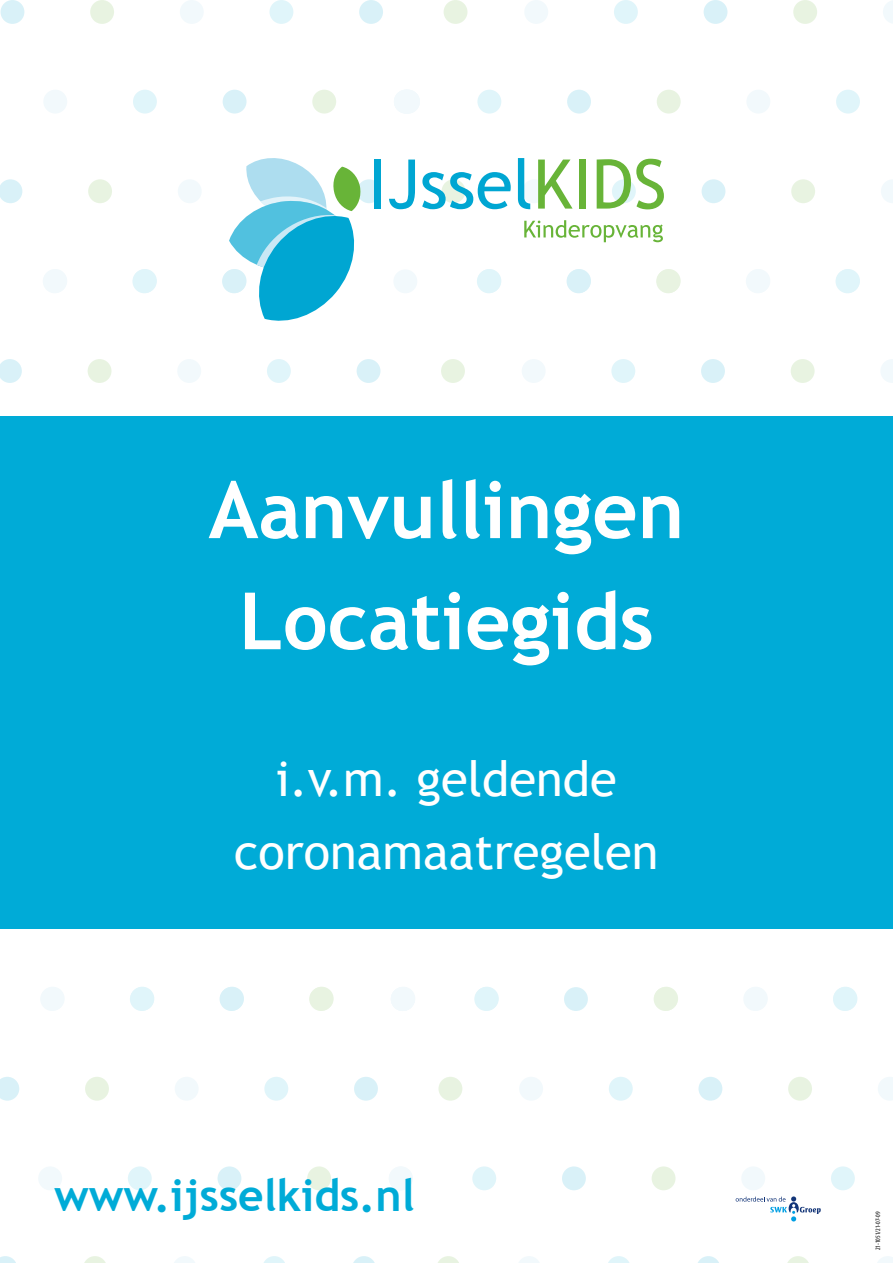
<style>
.page{position:relative;width:893px;height:1263px;background:#fff}
.page>*{position:absolute;margin:0;border:0;box-sizing:border-box;transform-origin:0 0}
.t1{font:700 79.05px/111.1px "Trebuchet MS";color:#fff;text-align:center}
.t2{font:48.9px/73.3px "Trebuchet MS";color:#fff;text-align:center}
.t3{font:700 44.4px "Trebuchet MS";color:#00abd7}
.t4{font:condensed 6.75px "Myriad Pro";color:#000}
</style>
<div class="page">
<div style="left:562px;top:1166px;width:24px;height:24px;background:#d9f1f8;border-radius:50%"></div>
<div style="left:564px;top:987px;width:24px;height:24px;background:#d9f1f8;border-radius:50%"></div>
<svg style="left:608px;top:1256px;width:21px;height:7px"></svg>
<div style="left:609px;top:1077px;width:24px;height:24px;background:#e0f5fa;border-radius:50%"></div>
<div style="left:652px;top:1166px;width:23px;height:24px;background:#e8f3e1;border-radius:50%"></div>
<div style="left:654px;top:987px;width:24px;height:24px;background:#e9f4e2;border-radius:50%"></div>
<svg style="left:0;top:1256px;width:16px;height:7px"></svg>
<svg style="left:0;top:1077px;width:19px;height:24px"></svg>
<svg style="left:698px;top:1256px;width:21px;height:7px"></svg>
<div style="left:698px;top:1077px;width:24px;height:24px;background:#d9f1f8;border-radius:50%"></div>
<div style="left:38px;top:1166px;width:24px;height:24px;background:#f2f9fc;border-radius:50%"></div>
<div style="left:40px;top:987px;width:24px;height:24px;background:#f2f9fc;border-radius:50%"></div>
<div style="left:741px;top:1166px;width:24px;height:24px;background:#f2f9fc;border-radius:50%"></div>
<div style="left:743px;top:987px;width:24px;height:24px;background:#f3f9fc;border-radius:50%"></div>
<svg style="left:84px;top:1256px;width:22px;height:7px"></svg>
<div style="left:85px;top:1077px;width:24px;height:24px;background:#e8f3e1;border-radius:50%"></div>
<svg style="left:787px;top:1256px;width:22px;height:7px"></svg>
<div style="left:788px;top:1077px;width:24px;height:24px;background:#e8f3e1;border-radius:50%"></div>
<div style="left:128px;top:1166px;width:24px;height:24px;background:#e0f5fa;border-radius:50%"></div>
<div style="left:130px;top:987px;width:24px;height:24px;background:#e1f5fa;border-radius:50%"></div>
<div style="left:831px;top:1166px;width:24px;height:24px;background:#e0f5fa;border-radius:50%"></div>
<div style="left:833px;top:987px;width:24px;height:24px;background:#e0f5fa;border-radius:50%"></div>
<svg style="left:174px;top:1256px;width:21px;height:7px"></svg>
<div style="left:175px;top:1077px;width:24px;height:24px;background:#f2f9fc;border-radius:50%"></div>
<svg style="left:877px;top:1256px;width:16px;height:7px"></svg>
<svg style="left:878px;top:1077px;width:15px;height:23px"></svg>
<div style="left:217px;top:1166px;width:24px;height:24px;background:#d9f1f8;border-radius:50%"></div>
<div style="left:220px;top:987px;width:23px;height:24px;background:#daf2f8;border-radius:50%"></div>
<svg style="left:264px;top:1256px;width:21px;height:7px"></svg>
<div style="left:264px;top:1077px;width:24px;height:24px;background:#e0f5fa;border-radius:50%"></div>
<div style="left:307px;top:1166px;width:24px;height:24px;background:#e8f3e1;border-radius:50%"></div>
<svg style="left:309px;top:987px;width:24px;height:24px"></svg>
<svg style="left:353px;top:1256px;width:22px;height:7px"></svg>
<div style="left:354px;top:1077px;width:24px;height:24px;background:#d9f1f8;border-radius:50%"></div>
<div style="left:389px;top:1166px;width:24px;height:24px;background:#f2f9fc;border-radius:50%"></div>
<svg style="left:438px;top:1256px;width:21px;height:7px"></svg>
<div style="left:438px;top:1077px;width:24px;height:24px;background:#e8f3e1;border-radius:50%"></div>
<div style="left:472px;top:1166px;width:24px;height:24px;background:#e0f5fa;border-radius:50%"></div>
<svg style="left:474px;top:987px;width:24px;height:24px"></svg>
<svg style="left:519px;top:1256px;width:20px;height:7px"></svg>
<div style="left:519px;top:1077px;width:24px;height:24px;background:#f2f9fc;border-radius:50%"></div>
<div style="left:391px;top:987px;width:24px;height:24px;background:#f2f9fc;border-radius:50%"></div>
<div style="left:654px;top:987px;width:24px;height:23px;background:#e8f3e1;border-radius:50%"></div>
<div style="left:41px;top:987px;width:24px;height:23px;background:#f2f9fc;border-radius:50%"></div>
<div style="left:744px;top:987px;width:24px;height:23px;background:#f2f9fc;border-radius:50%"></div>
<div style="left:130px;top:987px;width:24px;height:23px;background:#e0f5fa;border-radius:50%"></div>
<div style="left:833px;top:987px;width:24px;height:23px;background:#e0f5fa;border-radius:50%"></div>
<div style="left:220px;top:987px;width:24px;height:23px;background:#d9f1f8;border-radius:50%"></div>
<div style="left:310px;top:987px;width:24px;height:23px;background:#e8f3e1;border-radius:50%"></div>
<div style="left:391px;top:987px;width:24px;height:23px;background:#f2f9fc;border-radius:50%"></div>
<div style="left:475px;top:987px;width:24px;height:23px;background:#e0f5fa;border-radius:50%"></div>
<div style="left:567px;top:269px;width:23px;height:24px;background:#e1f4f9;border-radius:50%"></div>
<div style="left:611px;top:359px;width:24px;height:24px;background:#e0f5fa;border-radius:50%"></div>
<svg style="left:656px;top:269px;width:24px;height:24px"></svg>
<svg style="left:0;top:359px;width:22px;height:24px"></svg>
<div style="left:701px;top:359px;width:24px;height:24px;background:#d9f1f8;border-radius:50%"></div>
<div style="left:88px;top:359px;width:24px;height:24px;background:#e8f3e1;border-radius:50%"></div>
<div style="left:791px;top:359px;width:24px;height:24px;background:#e8f3e1;border-radius:50%"></div>
<svg style="left:132px;top:269px;width:24px;height:24px"></svg>
<svg style="left:835px;top:269px;width:24px;height:24px"></svg>
<div style="left:177px;top:359px;width:24px;height:24px;background:#f2f9fc;border-radius:50%"></div>
<svg style="left:881px;top:359px;width:12px;height:24px"></svg>
<svg style="left:222px;top:269px;width:24px;height:24px"></svg>
<div style="left:267px;top:359px;width:24px;height:24px;background:#e0f5fa;border-radius:50%"></div>
<div style="left:357px;top:359px;width:23px;height:24px;background:#d9f1f8;border-radius:50%"></div>
<div style="left:393px;top:269px;width:24px;height:24px;background:#f2f9fc;border-radius:50%"></div>
<div style="left:441px;top:359px;width:24px;height:24px;background:#e8f3e1;border-radius:50%"></div>
<div style="left:522px;top:359px;width:24px;height:24px;background:#f2f9fc;border-radius:50%"></div>
<div style="left:567px;top:90px;width:24px;height:24px;background:#d9f1f8;border-radius:50%"></div>
<div style="left:567px;top:269px;width:24px;height:24px;background:#d9f1f8;border-radius:50%"></div>
<div style="left:614px;top:0;width:24px;height:24px;background:#e0f5fa;border-radius:50%"></div>
<div style="left:657px;top:90px;width:24px;height:24px;background:#e8f3e1;border-radius:50%"></div>
<div style="left:657px;top:269px;width:24px;height:24px;background:#e8f3e1;border-radius:50%"></div>
<svg style="left:0;top:179px;width:22px;height:24px"></svg>
<div style="left:1px;top:0;width:23px;height:24px;background:#d9f1f8;border-radius:50%"></div>
<div style="left:702px;top:179px;width:23px;height:24px;background:#d9f1f8;border-radius:50%"></div>
<div style="left:704px;top:0;width:23px;height:24px;background:#d9f1f8;border-radius:50%"></div>
<div style="left:43px;top:90px;width:24px;height:24px;background:#f2f9fc;border-radius:50%"></div>
<div style="left:746px;top:90px;width:24px;height:24px;background:#f2f9fc;border-radius:50%"></div>
<div style="left:43px;top:269px;width:24px;height:24px;background:#f2f9fc;border-radius:50%"></div>
<div style="left:746px;top:269px;width:24px;height:24px;background:#f2f9fc;border-radius:50%"></div>
<div style="left:88px;top:179px;width:24px;height:24px;background:#e8f3e1;border-radius:50%"></div>
<div style="left:90px;top:0;width:24px;height:24px;background:#e8f3e1;border-radius:50%"></div>
<div style="left:791px;top:179px;width:24px;height:24px;background:#e8f3e1;border-radius:50%"></div>
<div style="left:793px;top:0;width:24px;height:24px;background:#e8f3e1;border-radius:50%"></div>
<div style="left:133px;top:90px;width:24px;height:24px;background:#e0f5fa;border-radius:50%"></div>
<div style="left:836px;top:90px;width:24px;height:24px;background:#e0f5fa;border-radius:50%"></div>
<div style="left:133px;top:269px;width:24px;height:24px;background:#e0f5fa;border-radius:50%"></div>
<div style="left:836px;top:269px;width:24px;height:24px;background:#e0f5fa;border-radius:50%"></div>
<div style="left:178px;top:179px;width:24px;height:24px;background:#f2f9fc;border-radius:50%"></div>
<div style="left:180px;top:0;width:24px;height:24px;background:#f2f9fc;border-radius:50%"></div>
<svg style="left:881px;top:180px;width:12px;height:23px"></svg>
<svg style="left:883px;top:1px;width:10px;height:22px"></svg>
<div style="left:223px;top:90px;width:24px;height:24px;background:#d9f1f8;border-radius:50%"></div>
<div style="left:223px;top:269px;width:24px;height:24px;background:#d9f1f8;border-radius:50%"></div>
<div style="left:269px;top:0;width:24px;height:24px;background:#e0f5fa;border-radius:50%"></div>
<div style="left:312px;top:90px;width:24px;height:24px;background:#e8f3e1;border-radius:50%"></div>
<div style="left:357px;top:179px;width:24px;height:24px;background:#d9f1f8;border-radius:50%"></div>
<div style="left:359px;top:0;width:24px;height:24px;background:#d9f1f8;border-radius:50%"></div>
<div style="left:394px;top:90px;width:24px;height:24px;background:#f2f9fc;border-radius:50%"></div>
<div style="left:396px;top:90px;width:24px;height:24px;background:#f2f9fc;border-radius:50%"></div>
<div style="left:444px;top:0;width:23px;height:24px;background:#e8f3e1;border-radius:50%"></div>
<div style="left:477px;top:90px;width:24px;height:24px;background:#e0f5fa;border-radius:50%"></div>
<div style="left:477px;top:269px;width:24px;height:24px;background:#e0f5fa;border-radius:50%"></div>
<div style="left:522px;top:179px;width:24px;height:24px;background:#f2f9fc;border-radius:50%"></div>
<div style="left:524px;top:0;width:24px;height:24px;background:#f2f9fc;border-radius:50%"></div>
<svg style="left:736px;top:1196px;width:85px;height:25px"></svg>
<div style="left:0;top:416px;width:893px;height:512px;background:#00abd7"></div>
<div style="left:374px;top:160px;width:7px;height:49px;background:#00a6d2"></div>
<svg style="left:389px;top:160px;width:26px;height:49px"></svg>
<svg style="left:422px;top:172px;width:89px;height:37px"></svg>
<svg style="left:518px;top:158px;width:12px;height:51px"></svg>
<svg style="left:538px;top:160px;width:35px;height:49px"></svg>
<div style="left:579px;top:160px;width:6px;height:49px;background:#68b438"></div>
<svg style="left:597px;top:159px;width:67px;height:50px"></svg>
<svg style="left:229px;top:158px;width:133px;height:163px"></svg>
<svg style="left:524px;top:220px;width:139px;height:22px"></svg>
<h1 class="t1" style="left:208px;top:454px;width:477px">Aanvullingen<br>Locatiegids</h1>
<p class="t2" style="left:234px;top:742px;width:426px">i.v.m. geldende coronamaatregelen</p>
<p class="t3" style="left:54px;top:1167px;width:362px">www.ijsselkids.nl</p>
<p class="t4" style="left:874px;top:1250px;width:40px;rotate:-90deg">21-1051/21-07-09</p>
</div>
